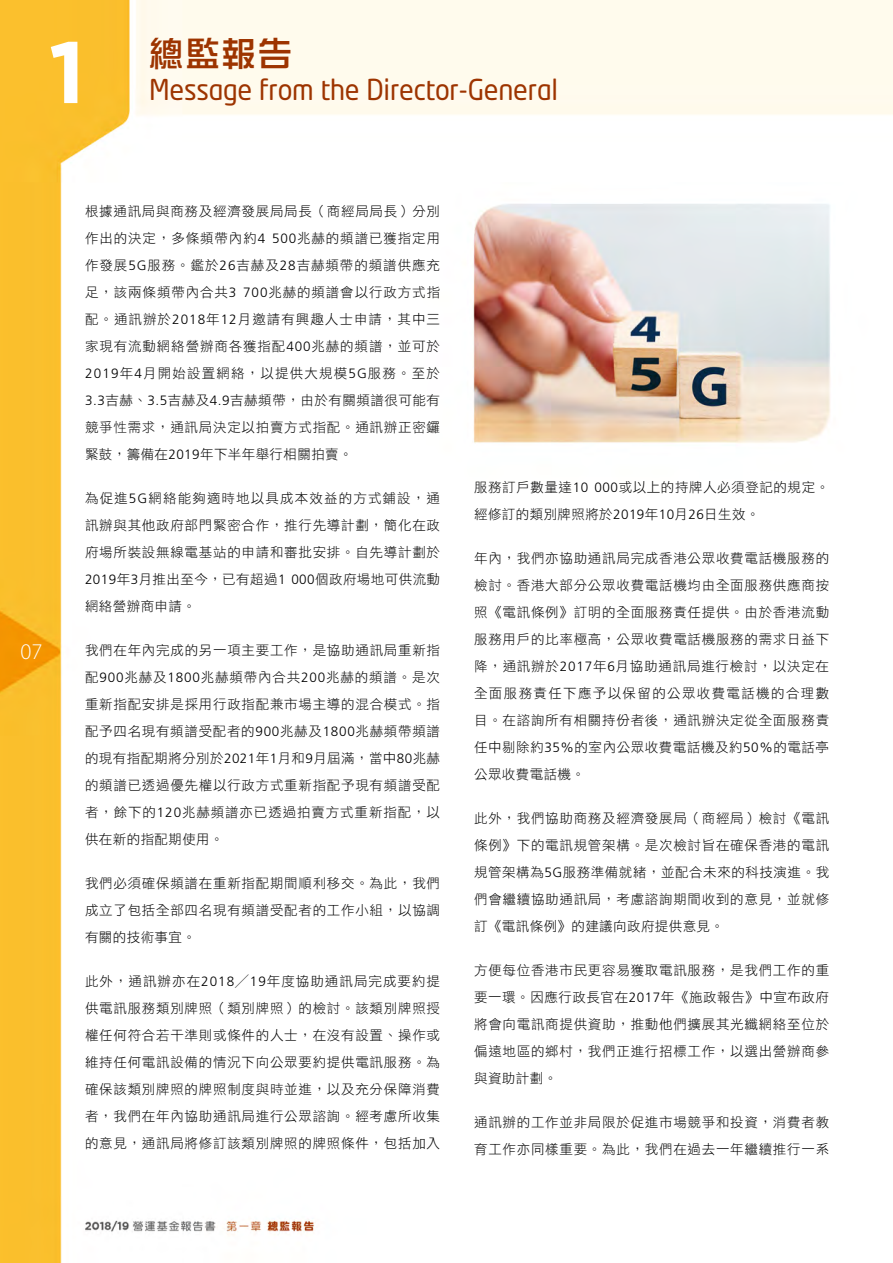
<style>
.page{position:relative;width:893px;height:1263px;background:#fff}
.page>*{position:absolute;margin:0;border:0;box-sizing:border-box;transform-origin:0 0}
.t1{font:700 87px "Gotham";color:#fff}
.t2{font:34.5px "DF Zong Yi HK W5";color:#9d3400}
.t3{font:28.5px "Neo Tech";letter-spacing:-.01em;color:#9d3400;scale:.95 1}
.t4{font:300 22.5px "Myriad Pro";color:#fff}
.t5{font:13.5px/27px "DF Hei HK W3";letter-spacing:.055em;color:#000;text-align:justify}
.s1{font-family:"Frutiger";font-weight:300}
</style>
<div class="page">
<img style="left:0;top:0;width:893px;height:1263px">
<h1 class="t1" style="left:49px;top:22px;width:38px">1</h1>
<h2 class="t2" style="left:149px;top:35px;width:145px">總監報告</h2>
<h3 class="t3" style="left:149px;top:75px;width:432px">Message from the Director-General</h3>
<h3 class="t4" style="left:21px;top:639px;width:23px">07</h3>
<p class="t5" style="left:85px;top:197px;width:357px">根據通訊局與商務及經濟發展局局長（商經局局長）分別作出的決定，多條頻帶內約<span class="s1">4 500</span>兆赫的頻譜已獲指定用作發展<span class="s1">5G</span>服務。鑑於<span class="s1">26</span>吉赫及<span class="s1">28</span>吉赫頻帶的頻譜供應充足，該兩條頻帶內合共<span class="s1">3 700</span>兆赫的頻譜會以行政方式指配。通訊辦於<span class="s1">2018</span>年<span class="s1">12</span>月邀請有興趣人士申請，其中三家現有流動網絡營辦商各獲指配<span class="s1">400</span>兆赫的頻譜，並可於<span class="s1">2019</span>年<span class="s1">4</span>月開始設置網絡，以提供大規模<span class="s1">5G</span>服務。至於<span class="s1">3.3</span>吉赫、<span class="s1">3.5</span>吉赫及<span class="s1">4.9</span>吉赫頻帶，由於有關頻譜很可能有競爭性需求，通訊局決定以拍賣方式指配。通訊辦正密鑼緊鼓，籌備在<span class="s1">2019</span>年下半年舉行相關拍賣。</p>
<p class="t5" style="left:85px;top:484px;width:357px">為促進<span class="s1">5G</span>網絡能夠適時地以具成本效益的方式鋪設，通訊辦與其他政府部門緊密合作，推行先導計劃，簡化在政府場所裝設無線電基站的申請和審批安排。自先導計劃於<span class="s1">2019</span>年<span class="s1">3</span>月推出至今，已有超過<span class="s1">1 000</span>個政府場地可供流動網絡營辦商申請。</p>
<p class="t5" style="left:85px;top:636px;width:357px">我們在年內完成的另一項主要工作，是協助通訊局重新指配<span class="s1">900</span>兆赫及<span class="s1">1800</span>兆赫頻帶內合共<span class="s1">200</span>兆赫的頻譜。是次重新指配安排是採用行政指配兼市場主導的混合模式。指配予四名現有頻譜受配者的<span class="s1">900</span>兆赫及<span class="s1">1800</span>兆赫頻帶頻譜的現有指配期將分別於<span class="s1">2021</span>年<span class="s1">1</span>月和<span class="s1">9</span>月屆滿，當中<span class="s1">80</span>兆赫的頻譜已透過優先權以行政方式重新指配予現有頻譜受配者，餘下的<span class="s1">120</span>兆赫頻譜亦已透過拍賣方式重新指配，以供在新的指配期使用。</p>
<p class="t5" style="left:85px;top:869px;width:356px">我們必須確保頻譜在重新指配期間順利移交。為此，我們成立了包括全部四名現有頻譜受配者的工作小組，以協調有關的技術事宜。</p>
<p class="t5" style="left:85px;top:967px;width:357px">此外，通訊辦亦在<span class="s1">2018</span>╱<span class="s1">19</span>年度協助通訊局完成要約提供電訊服務類別牌照（類別牌照）的檢討。該類別牌照授權任何符合若干準則或條件的人士，在沒有設置、操作或維持任何電訊設備的情況下向公眾要約提供電訊服務。為確保該類別牌照的牌照制度與時並進，以及充分保障消費者，我們在年內協助通訊局進行公眾諮詢。經考慮所收集的意見，通訊局將修訂該類別牌照的牌照條件，包括加入</p>
<p class="t5" style="left:474px;top:474px;width:357px">服務訂戶數量達<span class="s1">10 000</span>或以上的持牌人必須登記的規定。經修訂的類別牌照將於<span class="s1">2019</span>年<span class="s1">10</span>月<span class="s1">26</span>日生效。</p>
<p class="t5" style="left:474px;top:545px;width:357px">年內，我們亦協助通訊局完成香港公眾收費電話機服務的檢討。香港大部分公眾收費電話機均由全面服務供應商按照《電訊條例》訂明的全面服務責任提供。由於香港流動服務用戶的比率極高，公眾收費電話機服務的需求日益下降，通訊辦於<span class="s1">2017</span>年<span class="s1">6</span>月協助通訊局進行檢討，以決定在全面服務責任下應予以保留的公眾收費電話機的合理數目。在諮詢所有相關持份者後，通訊辦決定從全面服務責任中剔除約<span class="s1">35%</span>的室內公眾收費電話機及約<span class="s1">50%</span>的電話亭公眾收費電話機。</p>
<p class="t5" style="left:474px;top:805px;width:357px">此外，我們協助商務及經濟發展局（商經局）檢討《電訊條例》下的電訊規管架構。是次檢討旨在確保香港的電訊規管架構為<span class="s1">5G</span>服務準備就緒，並配合未來的科技演進。我們會繼續協助通訊局，考慮諮詢期間收到的意見，並就修訂《電訊條例》的建議向政府提供意見。</p>
<p class="t5" style="left:474px;top:957px;width:356px">方便每位香港市民更容易獲取電訊服務，是我們工作的重要一環。因應行政長官在<span class="s1">2017</span>年《施政報告》中宣布政府將會向電訊商提供資助，推動他們擴展其光纖網絡至位於偏遠地區的鄉村，我們正進行招標工作，以選出營辦商參與資助計劃。</p>
<p class="t5" style="left:474px;top:1109px;width:356px">通訊辦的工作並非局限於促進市場競爭和投資，消費者教育工作亦同樣重要。為此，我們在過去一年繼續推行一系</p>
</div>
